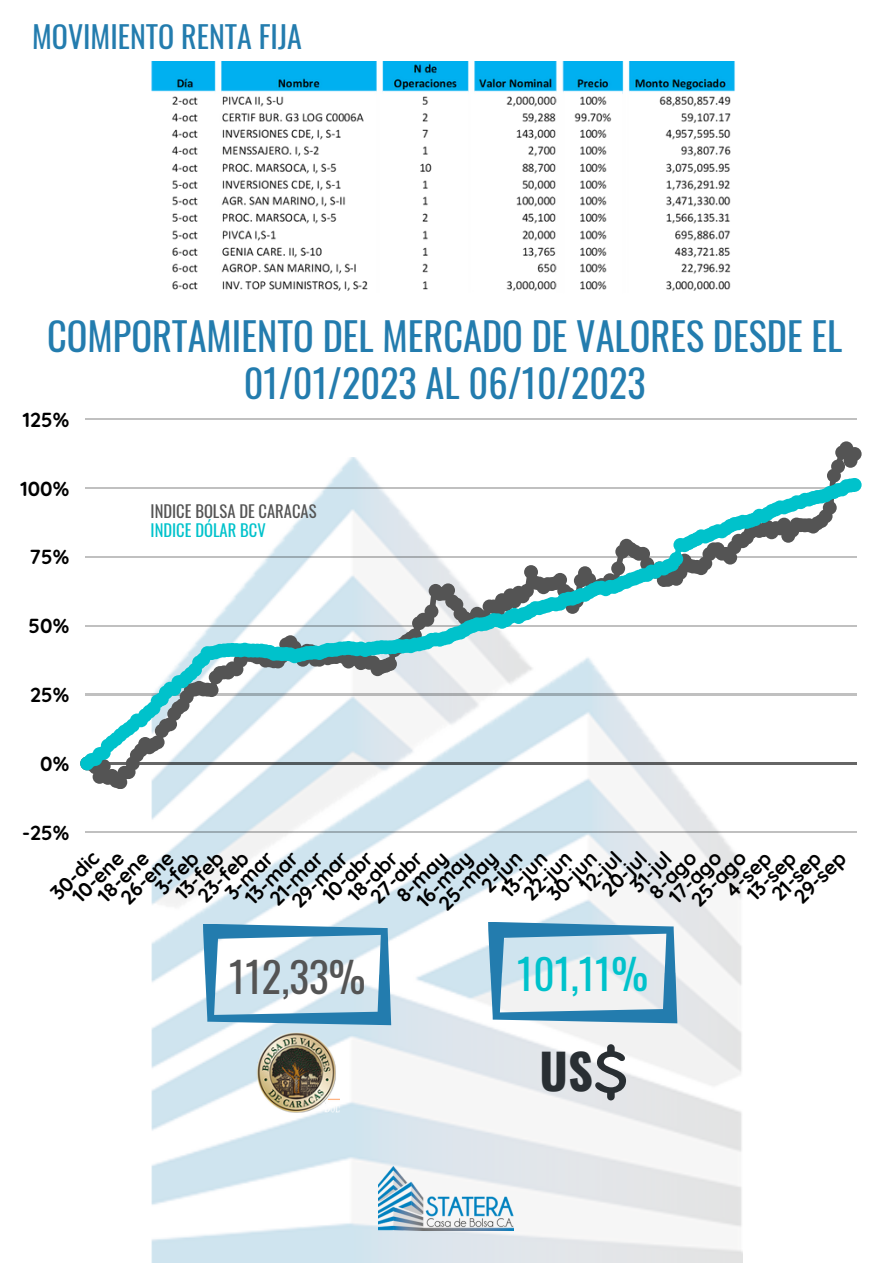
<style>
.page{position:relative;width:893px;height:1264px;background:#fff}
.page>*{position:absolute;margin:0;border:0;box-sizing:border-box;transform-origin:0 0}
.t1{font:700 48.3px "Oswald";color:#292f33}
.t2{font:41.25px "Oswald";color:#545454}
.t3{font:41.25px "Oswald";color:#00c2cb}
.t4{font:38.4px/46.7px "Oswald";color:#237cae;text-align:center}
.t5{font:30px "Oswald";color:#237cae}
.t6{font:700 20.25px "Quicksand";color:#000}
.t7{font:16.5px "Oswald";color:#545454}
.t8{font:16.5px "Oswald";color:#00c2cb}
</style>
<div class="page">
<img style="left:151px;top:789px;width:591px;height:473px">
<hr style="left:85px;top:418px;width:771px;height:2px;background:#000">
<hr style="left:85px;top:831px;width:771px;height:2px;background:#000">
<svg style="left:80px;top:441px;width:781px;height:348px"></svg>
<svg style="left:488px;top:921px;width:189px;height:102px"></svg>
<svg style="left:203px;top:923px;width:188px;height:102px"></svg>
<svg style="left:595px;top:1044px;width:31px;height:56px"></svg>
<img style="left:379px;top:1166px;width:135px;height:64px">
<img style="left:256px;top:1029px;width:83px;height:85px">
<img style="left:151px;top:61px;width:584px;height:230px">
<p class="t5" style="left:32px;top:13px;width:271px">MOVIMIENTO RENTA FIJA</p>
<p class="t4" style="left:47px;top:311px;width:796px">COMPORTAMIENTO DEL MERCADO DE VALORES DESDE EL<br>01/01/2023 AL 06/10/2023</p>
<p class="t6" style="left:23px;top:406px;width:48px">125%</p>
<p class="t6" style="left:21px;top:475px;width:50px">100%</p>
<p class="t6" style="left:29px;top:544px;width:41px">75%</p>
<p class="t6" style="left:29px;top:613px;width:42px">50%</p>
<p class="t6" style="left:30px;top:682px;width:41px">25%</p>
<p class="t6" style="left:40px;top:750px;width:30px">0%</p>
<p class="t6" style="left:22px;top:819px;width:49px">-25%</p>
<p class="t7" style="left:150px;top:498px;width:167px">INDICE BOLSA DE CARACAS</p>
<p class="t8" style="left:150px;top:517px;width:117px">INDICE DÓLAR BCV</p>
<p class="t6" style="left:150px;top:881px;width:53px;rotate:-45deg">3-feb</p>
<p class="t6" style="left:192px;top:889px;width:64px;rotate:-45deg">23-feb</p>
<p class="t6" style="left:169px;top:886px;width:60px;rotate:-45deg">13-feb</p>
<p class="t6" style="left:624px;top:879px;width:50px;rotate:-45deg">31-jul</p>
<p class="t6" style="left:596px;top:883px;width:56px;rotate:-45deg">20-jul</p>
<p class="t6" style="left:574px;top:880px;width:51px;rotate:-45deg">12-jul</p>
<p class="t6" style="left:342px;top:888px;width:63px;rotate:-45deg">18-abr</p>
<p class="t6" style="left:264px;top:892px;width:68px;rotate:-45deg">21-mar</p>
<p class="t6" style="left:219px;top:886px;width:60px;rotate:-45deg">3-mar</p>
<p class="t6" style="left:364px;top:890px;width:66px;rotate:-45deg">27-abr</p>
<p class="t6" style="left:316px;top:889px;width:63px;rotate:-45deg">10-abr</p>
<p class="t6" style="left:239px;top:892px;width:67px;rotate:-45deg">13-mar</p>
<p class="t6" style="left:286px;top:894px;width:71px;rotate:-45deg">29-mar</p>
<p class="t6" style="left:45px;top:887px;width:60px;rotate:-45deg">30-dic</p>
<p class="t6" style="left:788px;top:890px;width:66px;rotate:-45deg">29-sep</p>
<p class="t6" style="left:718px;top:885px;width:58px;rotate:-45deg">4-sep</p>
<p class="t6" style="left:663px;top:891px;width:66px;rotate:-45deg">17-ago</p>
<p class="t6" style="left:115px;top:891px;width:67px;rotate:-45deg">26-ene</p>
<p class="t6" style="left:765px;top:888px;width:62px;rotate:-45deg">21-sep</p>
<p class="t6" style="left:92px;top:889px;width:64px;rotate:-45deg">18-ene</p>
<p class="t6" style="left:643px;top:886px;width:59px;rotate:-45deg">8-ago</p>
<p class="t6" style="left:741px;top:887px;width:62px;rotate:-45deg">13-sep</p>
<p class="t6" style="left:685px;top:893px;width:70px;rotate:-45deg">25-ago</p>
<p class="t6" style="left:67px;top:890px;width:65px;rotate:-45deg">10-ene</p>
<p class="t6" style="left:541px;top:888px;width:62px;rotate:-45deg">30-jun</p>
<p class="t6" style="left:495px;top:884px;width:57px;rotate:-45deg">13-jun</p>
<p class="t6" style="left:475px;top:879px;width:50px;rotate:-45deg">2-jun</p>
<p class="t6" style="left:517px;top:887px;width:61px;rotate:-45deg">22-jun</p>
<p class="t6" style="left:390px;top:890px;width:65px;rotate:-45deg">8-may</p>
<p class="t6" style="left:410px;top:894px;width:71px;rotate:-45deg">16-may</p>
<p class="t6" style="left:432px;top:897px;width:75px;rotate:-45deg">25-may</p>
<p class="t2" style="left:229px;top:944px;width:138px">112,33%</p>
<p class="t3" style="left:517px;top:941px;width:133px">101,11%</p>
<p class="t1" style="left:539px;top:1033px;width:55px">US</p>
</div>
